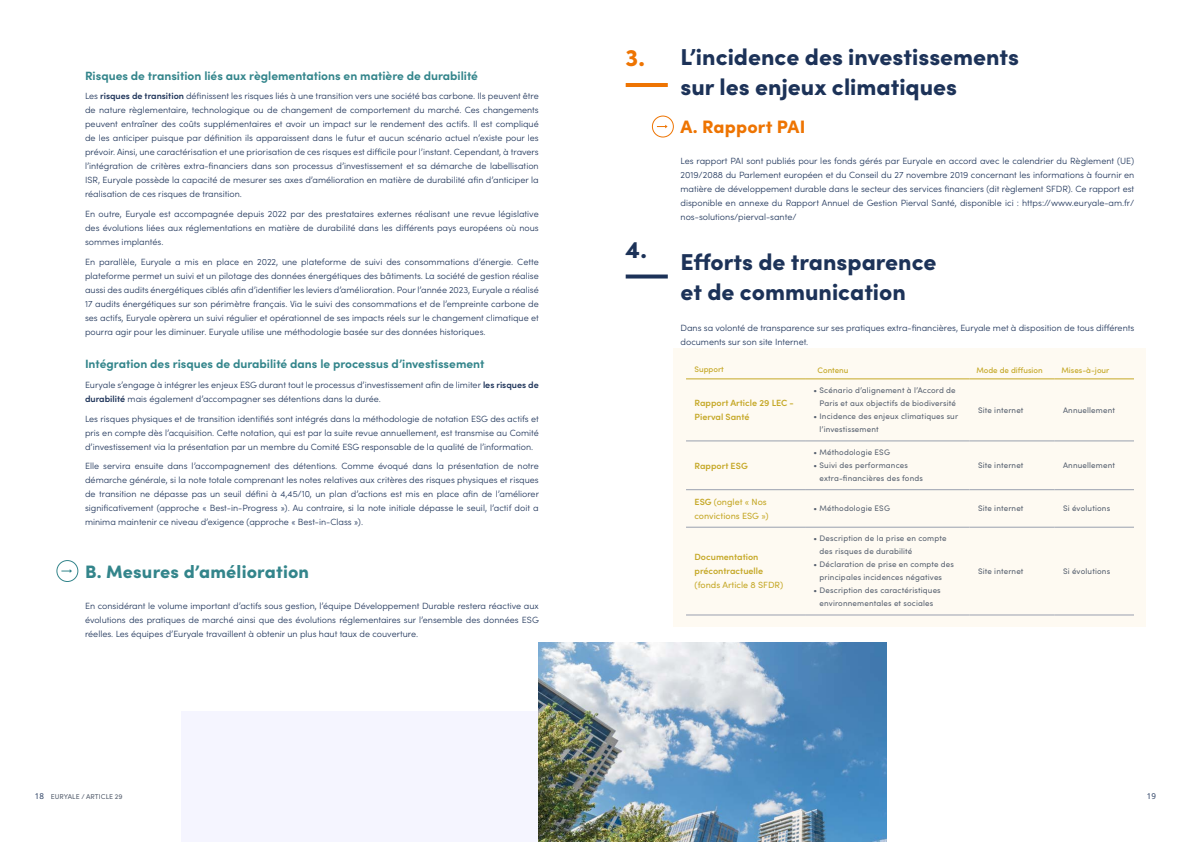
<style>
.page{position:relative;width:1191px;height:842px;background:#fff}
.page>*{position:absolute;margin:0;border:0;box-sizing:border-box;transform-origin:0 0}
.t1{font:900 24px "Sofia Pro";color:#ee7402}
.t2{font:900 24px "Sofia Pro";color:#1c3258}
.t3{font:900 23px/30px "Sofia Pro";color:#1c3258}
.t4{font:900 18px "Sofia Pro";letter-spacing:.01em;color:#33858b}
.t5{font:900 18px "Sofia Pro";letter-spacing:.01em;color:#ee7402}
.t6{font:700 12px "Sofia Pro";color:#33858b}
.t7{font:300 9px/14px "Sofia Pro";color:#1c3258;text-align:justify}
.t8{font:600 9px/14px "Sofia Pro";color:#c5a827}
.t9{font:9px/14px "Sofia Pro";color:#c5a827}
.t10{font:8px/13px "Sofia Pro";letter-spacing:.02em;color:#555f6e}
.t11{font:500 8px "Sofia Pro";color:#c5a827}
.t12{font:8px "Open Sans LO";color:#1c3258}
.t13{font:7px "Sofia Pro";letter-spacing:.01em;color:#555f6e}
.s1{font-weight:600}
.s2{font-family:"Open Sans LO";font-size:8px;color:#1c3258}
</style>
<div class="page">
<div style="left:181px;top:711px;width:414px;height:131px;background:#f5f5ff"></div>
<div style="left:673px;top:348px;width:472px;height:278px;background:#fefaf2"></div>
<svg style="left:62px;top:569px;width:10px;height:4px"></svg>
<div style="left:57px;top:560px;width:21px;height:22px;border:1px solid #33858b;border-radius:50%"></div>
<svg style="left:657px;top:125px;width:10px;height:3px"></svg>
<div style="left:652px;top:116px;width:21px;height:21px;border:1px solid #ee7402;border-radius:50%"></div>
<hr style="left:625px;top:83px;width:43px;height:4px;background:#ee7402">
<svg style="left:625px;top:274px;width:43px;height:4px"></svg>
<hr style="left:686px;top:441px;width:119px;height:1px;background:#99a0af">
<hr style="left:805px;top:441px;width:164px;height:1px;background:#99a0af">
<hr style="left:969px;top:441px;width:85px;height:1px;background:#99a0af">
<hr style="left:1054px;top:441px;width:80px;height:1px;background:#99a0af">
<hr style="left:686px;top:489px;width:119px;height:1px;background:#99a0af">
<hr style="left:805px;top:489px;width:164px;height:1px;background:#99a0af">
<hr style="left:969px;top:489px;width:85px;height:1px;background:#99a0af">
<hr style="left:1054px;top:489px;width:80px;height:1px;background:#99a0af">
<hr style="left:686px;top:527px;width:119px;height:1px;background:#99a0af">
<hr style="left:805px;top:527px;width:164px;height:1px;background:#99a0af">
<hr style="left:969px;top:527px;width:85px;height:1px;background:#99a0af">
<hr style="left:1054px;top:527px;width:80px;height:1px;background:#99a0af">
<hr style="left:686px;top:615px;width:119px;height:1px;background:#99a0af">
<hr style="left:805px;top:615px;width:164px;height:1px;background:#99a0af">
<hr style="left:969px;top:615px;width:85px;height:1px;background:#99a0af">
<hr style="left:1054px;top:615px;width:80px;height:1px;background:#99a0af">
<hr style="left:686px;top:378px;width:119px;height:1px;background:#c5a827">
<hr style="left:805px;top:378px;width:164px;height:1px;background:#c5a827">
<hr style="left:969px;top:378px;width:85px;height:1px;background:#c5a827">
<hr style="left:1054px;top:378px;width:80px;height:1px;background:#c5a827">
<img style="left:539px;top:642px;width:347px;height:200px">
<h3 class="t6" style="left:85px;top:66px;width:394px">Risques de transition liés aux règlementations en matière de durabilité</h3>
<p class="t7" style="left:85px;top:89px;width:455px">Les <span class="s1">risques de transition</span> définissent les risques liés à une transition vers une société bas carbone. Ils peuvent être de nature règlementaire, technologique ou de changement de comportement du marché. Ces changements peuvent entraîner des coûts supplémentaires et avoir un impact sur le rendement des actifs. Il est compliqué de les anticiper puisque par définition ils apparaissent dans le futur et aucun scénario actuel n’existe pour les prévoir. Ainsi, une caractérisation et une priorisation de ces risques est difficile pour l’instant. Cependant, à travers l’intégration de critères extra-financiers dans son processus d’investissement et sa démarche de labellisation ISR, Euryale possède la capacité de mesurer ses axes d’amélioration en matière de durabilité afin d’anticiper la réalisation de ces risques de transition.</p>
<p class="t7" style="left:85px;top:206px;width:455px">En outre, Euryale est accompagnée depuis 2022 par des prestataires externes réalisant une revue législative des évolutions liées aux réglementations en matière de durabilité dans les différents pays européens où nous sommes implantés.</p>
<p class="t7" style="left:85px;top:254px;width:455px">En parallèle, Euryale a mis en place en 2022, une plateforme de suivi des consommations d’énergie. Cette plateforme permet un suivi et un pilotage des données énergétiques des bâtiments. La société de gestion réalise aussi des audits énergétiques ciblés afin d’identifier les leviers d’amélioration. Pour l’année 2023, Euryale a réalisé 17 audits énergétiques sur son périmètre français. Via le suivi des consommations et de l’empreinte carbone de ses actifs, Euryale opèrera un suivi régulier et opérationnel de ses impacts réels sur le changement climatique et pourra agir pour les diminuer. Euryale utilise une méthodologie basée sur des données historiques.</p>
<h3 class="t6" style="left:85px;top:355px;width:401px">Intégration des risques de durabilité dans le processus d’investissement</h3>
<p class="t7" style="left:85px;top:377px;width:455px">Euryale s’engage à intégrer les enjeux ESG durant tout le processus d’investissement afin de limiter <span class="s1">les risques de durabilité</span> mais également d’accompagner ses détentions dans la durée.</p>
<p class="t7" style="left:85px;top:411px;width:455px">Les risques physiques et de transition identifiés sont intégrés dans la méthodologie de notation ESG des actifs et pris en compte dès l’acquisition. Cette notation, qui est par la suite revue annuellement, est transmise au Comité d’investissement via la présentation par un membre du Comité ESG responsable de la qualité de l’information.</p>
<p class="t7" style="left:85px;top:459px;width:455px">Elle servira ensuite dans l’accompagnement des détentions. Comme évoqué dans la présentation de notre démarche générale, si la note totale comprenant les notes relatives aux critères des risques physiques et risques de transition ne dépasse pas un seuil défini à 4,45/10, un plan d’actions est mis en place afin de l’améliorer significativement (approche « Best-in-Progress »). Au contraire, si la note initiale dépasse le seuil, l’actif doit a minima maintenir ce niveau d’exigence (approche « Best-in-Class »).</p>
<h3 class="t4" style="left:85px;top:557px;width:225px">B. Mesures d’amélioration</h3>
<p class="t7" style="left:85px;top:598px;width:455px">En considérant le volume important d’actifs sous gestion, l’équipe Développement Durable restera réactive aux évolutions des pratiques de marché ainsi que des évolutions réglementaires sur l’ensemble des données ESG réelles. Les équipes d’Euryale travaillent à obtenir un plus haut taux de couverture.</p>
<h1 class="t1" style="left:625px;top:39px;width:21px">3.</h1>
<h1 class="t2" style="left:625px;top:231px;width:23px">4.</h1>
<h2 class="t3" style="left:680px;top:40px;width:340px">L’incidence des investissements sur les enjeux climatiques</h2>
<h3 class="t5" style="left:680px;top:113px;width:126px">A. Rapport PAI</h3>
<p class="t7" style="left:680px;top:153px;width:455px">Les rapport PAI sont publiés pour les fonds gérés par Euryale en accord avec le calendrier du Règlement (UE)<br>2019/2088 du Parlement européen et du Conseil du 27 novembre 2019 concernant les informations à fournir en matière de développement durable dans le secteur des services financiers (dit règlement SFDR). Ce rapport est disponible en annexe du Rapport Annuel de Gestion Pierval Santé, disponible ici : https://www.euryale-am.fr/ nos-solutions/pierval-sante/</p>
<h2 class="t3" style="left:680px;top:245px;width:257px">Efforts de transparence et de communication</h2>
<p class="t7" style="left:680px;top:320px;width:455px">Dans sa volonté de transparence sur ses pratiques extra-financières, Euryale met à disposition de tous différents documents sur son site Internet.</p>
<p class="t11" style="left:694px;top:364px;width:31px">Support</p>
<p class="t11" style="left:817px;top:364px;width:32px">Contenu</p>
<p class="t11" style="left:976px;top:364px;width:68px">Mode de diffusion</p>
<p class="t11" style="left:1061px;top:364px;width:49px">Mises-à-jour</p>
<p class="t8" style="left:694px;top:395px;width:101px">Rapport Article 29 LEC -<br>Pierval Santé</p>
<p class="t10" style="left:813px;top:384px;width:144px;text-align:right">• Scénario d’alignement à l’Accord de<br>Paris et aux objectifs de biodiversité</p>
<p class="t10" style="left:819px;top:410px;width:140px;text-indent:-6px">• Incidence des enjeux climatiques sur l’investissement</p>
<p class="t10" style="left:978px;top:403px;width:47px">Site internet</p>
<p class="t10" style="left:1063px;top:403px;width:53px">Annuellement</p>
<p class="t8" style="left:694px;top:458px;width:55px">Rapport ESG</p>
<p class="t10" style="left:813px;top:445px;width:78px">• Méthodologie ESG</p>
<p class="t10" style="left:819px;top:458px;width:105px;text-indent:-6px">• Suivi des performances extra-financières des fonds</p>
<p class="t10" style="left:978px;top:458px;width:47px">Site internet</p>
<p class="t10" style="left:1063px;top:458px;width:53px">Annuellement</p>
<p class="t9" style="left:694px;top:494px;width:76px"><span class="s1">ESG</span> (onglet « Nos convictions ESG »)</p>
<p class="t10" style="left:813px;top:502px;width:78px">• Méthodologie ESG</p>
<p class="t10" style="left:978px;top:502px;width:47px">Site internet</p>
<p class="t10" style="left:1063px;top:502px;width:49px">Si évolutions</p>
<p class="t8" style="left:694px;top:549px;width:70px">Documentation précontractuelle</p>
<p class="t9" style="left:694px;top:578px;width:90px">(fonds Article 8 SFDR)</p>
<p class="t10" style="left:819px;top:532px;width:128px;text-indent:-6px">• Description de la prise en compte des risques de durabilité</p>
<p class="t10" style="left:819px;top:558px;width:136px;text-indent:-6px">• Déclaration de prise en compte des principales incidences négatives</p>
<p class="t10" style="left:813px;top:584px;width:129px;text-align:center">• Description des caractéristiques environnementales et sociales</p>
<p class="t10" style="left:978px;top:564px;width:47px">Site internet</p>
<p class="t10" style="left:1063px;top:564px;width:49px">Si évolutions</p>
<p class="t13" style="left:35px;top:791px;width:89px"><span class="s2">18</span> EURYALE / ARTICLE 29</p>
<p class="t12" style="left:1146px;top:791px;width:11px">19</p>
</div>
